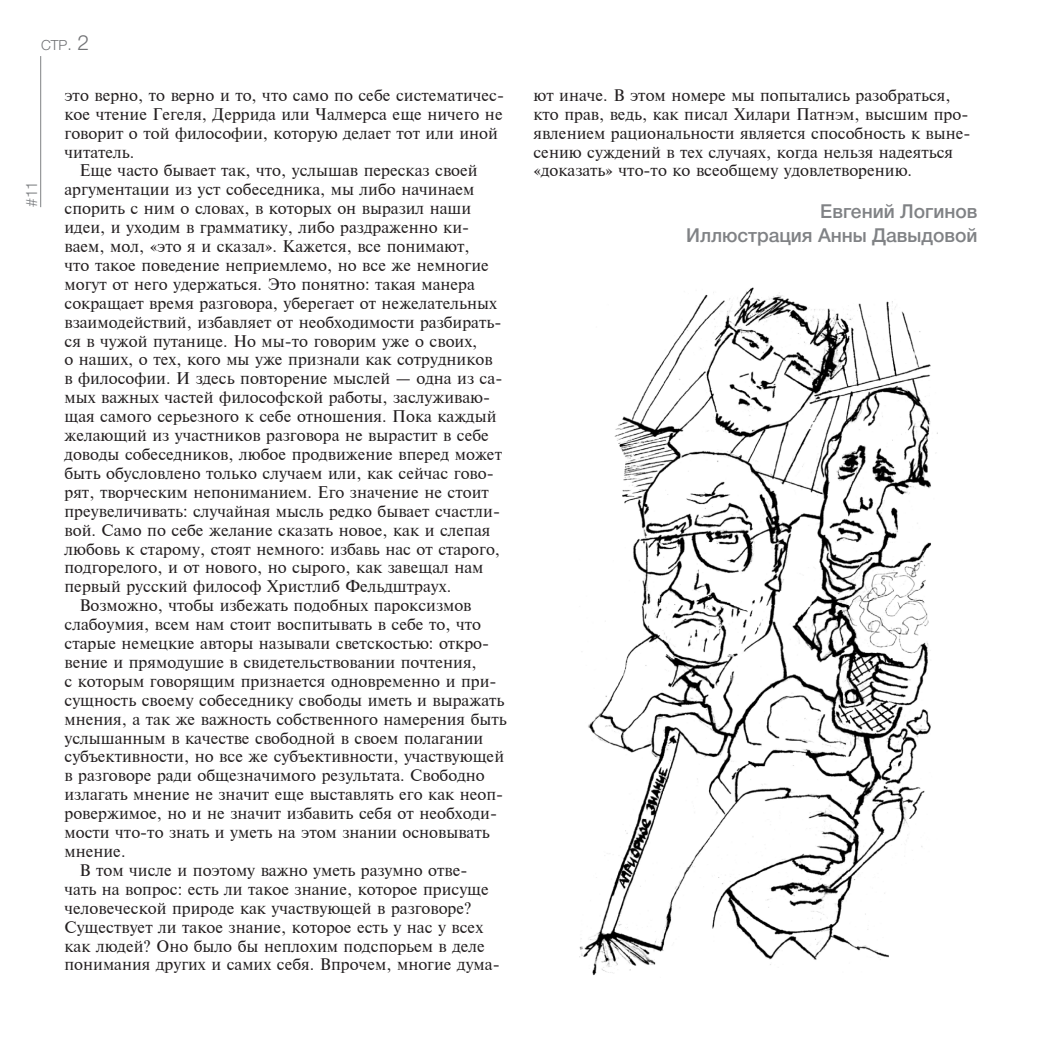
<style>
.page{position:relative;width:1057px;height:1042px;background:#fff}
.page>*{position:absolute;margin:0;border:0;box-sizing:border-box;transform-origin:0 0}
.все_остальное_без_се{font:19.25px "Helvetica 6 Medium";color:#808285}
.текст{font:15.75px/18.9px "Newton";color:#231f20}
.t1{font:15.75px "Helvetica 4 Light";color:#808285}
.t2{font:14px "Helvetica 4 Light";color:#717275}
.s1{font-size:15.75px}
.s2{font-size:21px}
</style>
<div class="page">
<hr style="left:40px;top:56px;width:1px;height:151px;background:#808285">
<img style="left:579px;top:287px;width:359px;height:689px">
<p class="t2" style="left:41px;top:38px;width:50px">СТР<span class="s1">.</span> <span class="s2">2</span></p>
<p class="t1" style="left:23px;top:207px;width:28px;rotate:-90deg">#11</p>
<p class="текст" style="left:64px;top:86px;width:440px">это верно, то верно и то, что само по себе систематичес&shy;кое чтение Гегеля, Деррида или Чалмерса еще ничего не говорит о той философии, которую делает тот или иной читатель.</p>
<p class="текст" style="left:64px;top:161px;width:439px;text-indent:15px">Еще часто бывает так, что, услышав пересказ своей аргументации из уст собеседника, мы либо начинаем спорить с ним о словах, в которых он выразил наши идеи, и уходим в грамматику, либо раздраженно ки&shy;ваем, мол, «это я и сказал». Кажется, все понимают,<br>что такое поведение неприемлемо, но все же немногие могут от него удержаться. Это понятно: такая манера сокращает время разговора, уберегает от нежелательных взаимодействий, избавляет от необходимости разбирать&shy;ся в чужой путанице. Но мы-то говорим уже о своих,<br>о наших, о тех, кого мы уже признали как сотрудников в философии. И здесь повторение мыслей — одна из са&shy;мых важных частей философской работы, заслуживаю&shy;щая самого серьезного к себе отношения. Пока каждый желающий из участников разговора не вырастит в себе доводы собеседников, любое продвижение вперед может быть обусловлено только случаем или, как сейчас гово&shy;рят, творческим непониманием. Его значение не стоит преувеличивать: случайная мысль редко бывает счастли&shy;вой. Само по себе желание сказать новое, как и слепая любовь к старому, стоят немного: избавь нас от старого, подгорелого, и от нового, но сырого, как завещал нам первый русский философ Христлиб Фельдштраух.</p>
<p class="текст" style="left:64px;top:596px;width:444px;text-indent:15px">Возможно, чтобы избежать подобных пароксизмов слабоумия, всем нам стоит воспитывать в себе то, что старые немецкие авторы называли светскостью: откро&shy;вение и прямодушие в свидетельствовании почтения,<br>с которым говорящим признается одновременно и при&shy;сущность своему собеседнику свободы иметь и выражать мнения, а так же важность собственного намерения быть услышанным в качестве свободной в своем полагании субъективности, но все же субъективности, участвующей в разговоре ради общезначимого результата. Свободно излагать мнение не значит еще выставлять его как неоп&shy;ровержимое, но и не значит избавить себя от необходи&shy;мости что-то знать и уметь на этом знании основывать мнение.</p>
<p class="текст" style="left:64px;top:861px;width:437px;text-indent:15px">В том числе и поэтому важно уметь разумно отве&shy;чать на вопрос: есть ли такое знание, которое присуще человеческой природе как участвующей в разговоре?<br>Существует ли такое знание, которое есть у нас у всех как людей? Оно было бы неплохим подспорьем в деле понимания других и самих себя. Впрочем, многие дума-</p>
<p class="текст" style="left:533px;top:86px;width:439px">ют иначе. В этом номере мы попытались разобраться, кто прав, ведь, как писал Хилари Патнэм, высшим про&shy;явлением рациональности является способность к выне&shy;сению суждений в тех случаях, когда нельзя надеяться «доказать» что-то ко всеобщему удовлетворению.</p>
<p class="все_остальное_без_се" style="left:820px;top:201px;width:159px">Евгений Логинов</p>
<p class="все_остальное_без_се" style="left:686px;top:224px;width:293px">Иллюстрация Анны Давыдовой</p>
</div>
